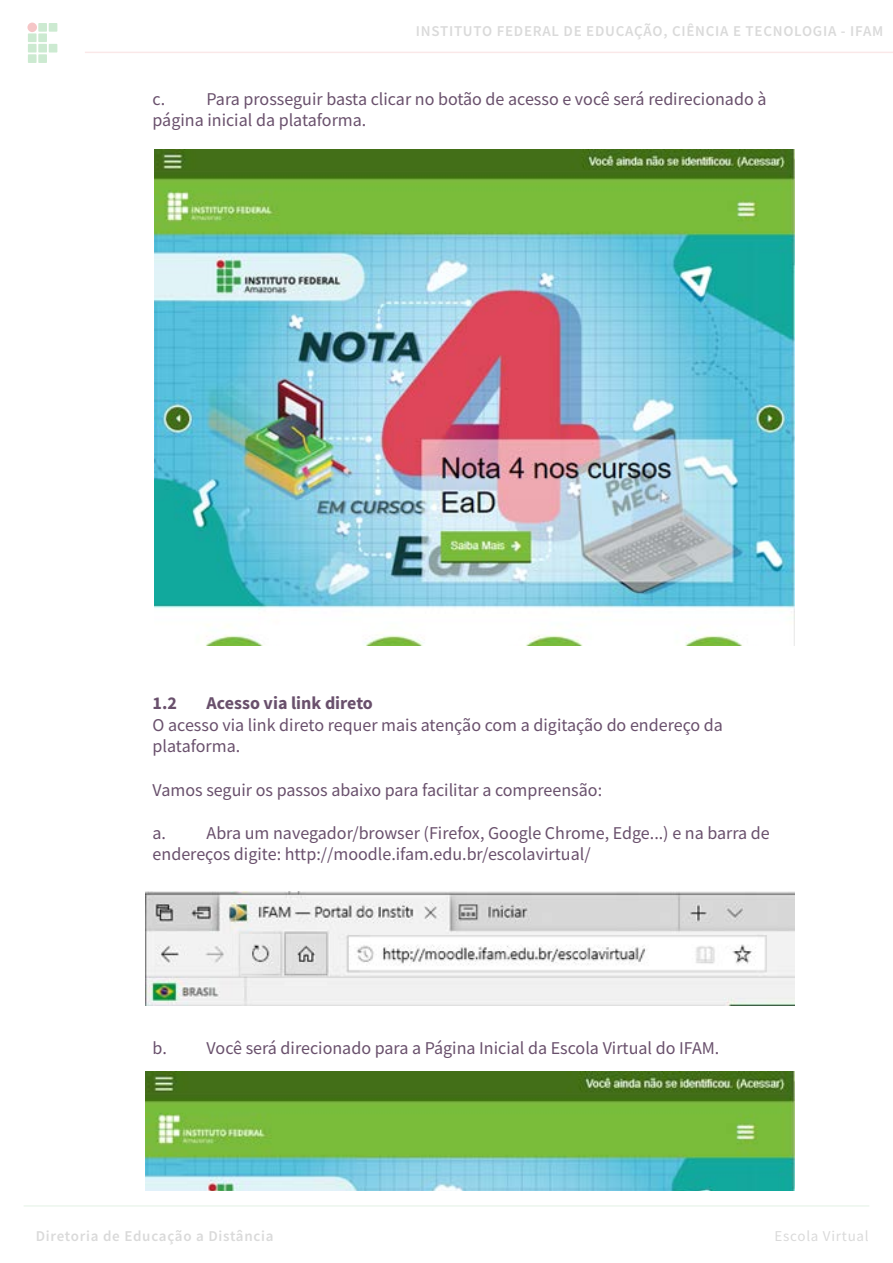
<style>
.page{position:relative;width:893px;height:1263px;background:#fff}
.page>*{position:absolute;margin:0;border:0;box-sizing:border-box;transform-origin:0 0}
.t1{font:18px/21.6px "Source Sans Pro";color:#69506c}
.t2{font:700 18px "Source Sans Pro";color:#69506c}
.t3{font:600 15px "Source Sans Pro";letter-spacing:.05em;color:#dadada}
.t4{font:15px "Source Sans Pro";letter-spacing:.05em;color:#dadada}
</style>
<div class="page">
<hr style="left:85px;top:52px;width:808px;height:1px;background:#cd191e">
<hr style="left:24px;top:1205px;width:845px;height:2px;background:#2f9e41">
<div style="left:38px;top:23px;width:9px;height:9px;background:#ccead1"></div>
<div style="left:49px;top:23px;width:8px;height:9px;background:#ccead1"></div>
<div style="left:49px;top:44px;width:8px;height:9px;background:#ccead1"></div>
<div style="left:28px;top:33px;width:9px;height:9px;background:#ccead1"></div>
<div style="left:38px;top:33px;width:9px;height:9px;background:#ccead1"></div>
<div style="left:28px;top:44px;width:9px;height:9px;background:#ccead1"></div>
<div style="left:38px;top:44px;width:9px;height:9px;background:#ccead1"></div>
<div style="left:28px;top:54px;width:9px;height:9px;background:#ccead1"></div>
<div style="left:38px;top:54px;width:9px;height:9px;background:#ccead1"></div>
<div style="left:27px;top:23px;width:10px;height:9px;background:#f5c6c7;border-radius:50%"></div>
<img style="left:154px;top:149px;width:640px;height:496px">
<img style="left:146px;top:892px;width:648px;height:114px">
<img style="left:146px;top:1072px;width:648px;height:119px">
<p class="t3" style="left:416px;top:21px;width:469px">INSTITUTO FEDERAL DE EDUCAÇÃO, CIÊNCIA E TECNOLOGIA - IFAM</p>
<p class="t1" style="left:153px;top:88px;width:615px">c. Para prosseguir basta clicar no botão de acesso e você será redirecionado à página inicial da plataforma.</p>
<p class="t2" style="left:153px;top:691px;width:26px">1.2</p>
<p class="t2" style="left:207px;top:691px;width:168px">Acesso via link direto</p>
<p class="t1" style="left:153px;top:714px;width:572px">O acesso via link direto requer mais atenção com a digitação do endereço da plataforma.</p>
<p class="t1" style="left:153px;top:779px;width:451px">Vamos seguir os passos abaixo para facilitar a compreensão:</p>
<p class="t1" style="left:153px;top:822px;width:619px">a. Abra um navegador/browser (Firefox, Google Chrome, Edge...) e na barra de endereços digite: http://moodle.ifam.edu.br/escolavirtual/</p>
<p class="t1" style="left:153px;top:1037px;width:568px">b. Você será direcionado para a Página Inicial da Escola Virtual do IFAM.</p>
<p class="t3" style="left:36px;top:1226px;width:239px">Diretoria de Educação a Distância</p>
<p class="t4" style="left:774px;top:1227px;width:96px">Escola Virtual</p>
</div>
